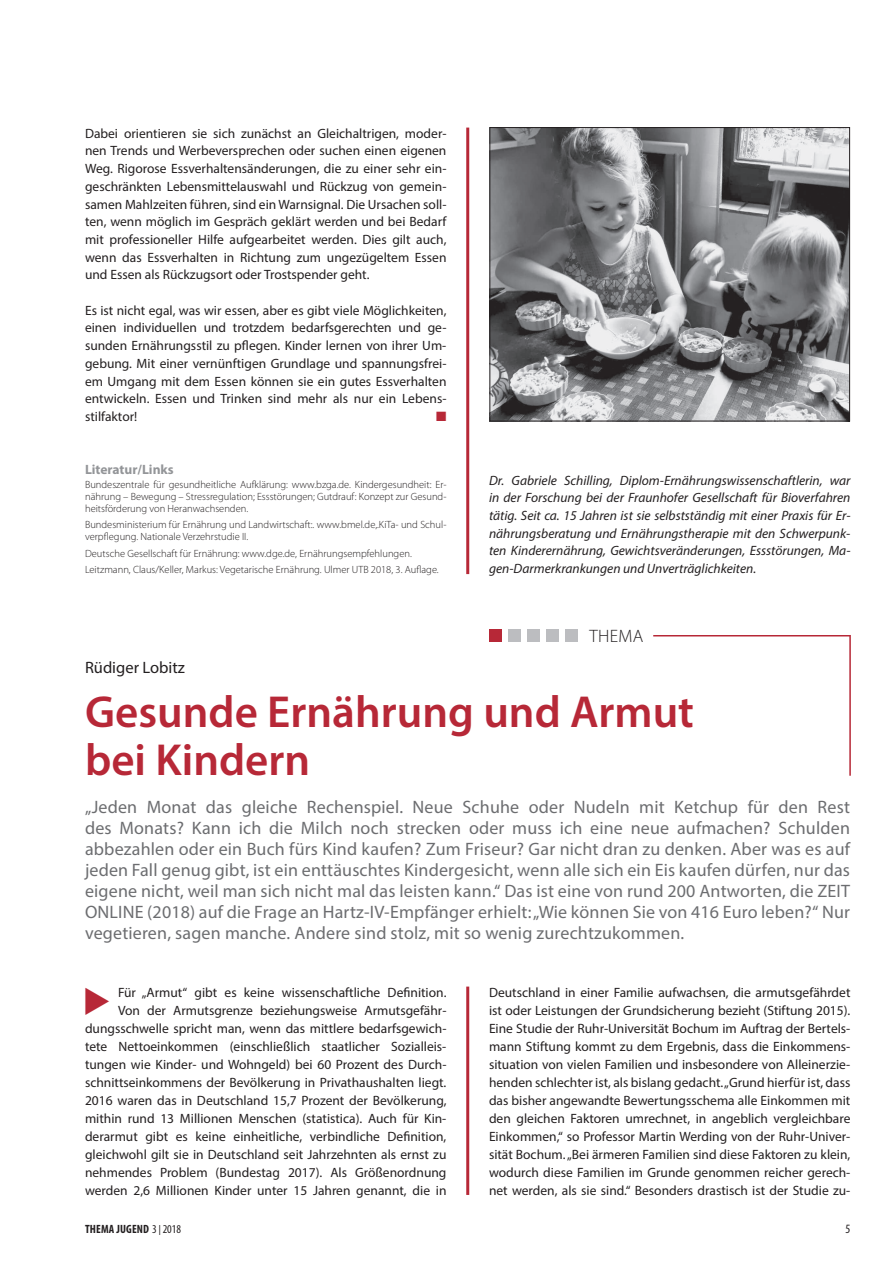
<style>
.page{position:relative;width:893px;height:1263px;background:#fff}
.page>*{position:absolute;margin:0;border:0;box-sizing:border-box;transform-origin:0 0}
.t1{font:600 45px/48px "Myriad Pro";color:#b72837}
.t2{font:18px/21px "Myriad Pro";letter-spacing:.01em;color:#6c6d70;text-align:justify}
.t3{font:300 18px "Myriad Pro";color:#231f20}
.t4{font:16.5px "Myriad Pro";color:#231f20}
.t5{font:13.5px/18px "Myriad Pro";color:#231f20;text-align:justify}
.t6{font:italic 13.5px/17.7px "Myriad Pro";color:#231f20;text-align:justify}
.t7{font:700 13.5px "Myriad Pro";color:#939598}
.t8{font:13.5px "Zapf Dingbats ITC";color:#b72837}
.t9{font:condensed 12.75px "Myriad Pro";color:#231f20}
.t10{font:700 condensed 12px "Myriad Pro";letter-spacing:.01em;color:#231f20}
.t11{font:300 10.5px/12px "Myriad Pro";color:#231f20}
.s1{font-weight:400}
.s2{font-family:"Futura T";font-weight:300}
</style>
<div class="page">
<hr style="left:466px;top:128px;width:3px;height:446px;background:#b72837">
<hr style="left:466px;top:986px;width:3px;height:209px;background:#b72837">
<img style="left:491px;top:129px;width:357px;height:290px">
<div style="left:489px;top:127px;width:361px;height:294px;border:1px solid #231f20"></div>
<div style="left:489px;top:629px;width:12px;height:13px;background:#b72837"></div>
<div style="left:508px;top:629px;width:12px;height:13px;background:#bcbdc0"></div>
<div style="left:527px;top:629px;width:13px;height:13px;background:#bcbdc0"></div>
<div style="left:546px;top:629px;width:13px;height:13px;background:#bcbdc0"></div>
<div style="left:565px;top:629px;width:13px;height:13px;background:#bcbdc0"></div>
<hr style="left:653px;top:635px;width:197px;height:1px;background:#b72837">
<hr style="left:849px;top:635px;width:2px;height:141px;background:#b72837">
<p class="t5" style="left:85px;top:124px;width:363px">Dabei orientieren sie sich zunächst an Gleichaltrigen, moder&shy;nen Trends und Werbeversprechen oder suchen einen eigenen Weg. Rigorose Essverhaltensänderungen, die zu einer sehr ein&shy;geschränkten Lebensmittelauswahl und Rückzug von gemein&shy;samen Mahlzeiten führen, sind ein Warnsignal. Die Ursachen soll&shy;ten, wenn möglich im Gespräch geklärt werden und bei Bedarf mit professioneller Hilfe aufgearbeitet werden. Dies gilt auch, wenn das Essverhalten in Richtung zum ungezügeltem Essen und Essen als Rückzugsort oder Trostspender geht.</p>
<p class="t5" style="left:85px;top:301px;width:363px">Es ist nicht egal, was wir essen, aber es gibt viele Möglichkeiten, einen individuellen und trotzdem bedarfsgerechten und ge&shy;sunden Ernährungsstil zu pflegen. Kinder lernen von ihrer Um&shy;gebung. Mit einer vernünftigen Grundlage und spannungsfrei&shy;em Umgang mit dem Essen können sie ein gutes Essverhalten entwickeln. Essen und Trinken sind mehr als nur ein Lebens&shy;stilfaktor!</p>
<p class="t8" style="left:436px;top:410px;width:11px">■</p>
<p class="t7" style="left:85px;top:461px;width:90px">Literatur/Links</p>
<p class="t11" style="left:85px;top:479px;width:363px;text-align:justify">Bundeszentrale für gesundheitliche Aufklärung: www.bzga.de. Kindergesundheit: Er&shy;nährung – Bewegung – Stressregulation; Essstörungen; Gutdrauf: Konzept zur Gesund&shy;heitsförderung von Heranwachsenden.</p>
<p class="t11" style="left:85px;top:519px;width:363px">Bundesministerium für Ernährung und Landwirtschaft:. www.bmel.de,.KiTa- und Schul&shy;verpflegung. Nationale Verzehrstudie II.</p>
<p class="t11" style="left:85px;top:545px;width:355px;line-height:16.2px">Deutsche Gesellschaft für Ernährung: www.dge.de, Ernährungsempfehlungen.<br>Leitzmann, Claus/Keller, Markus: Vegetarische Ernährung. Ulmer UTB 2018, 3. Auflage.</p>
<p class="t6" style="left:489px;top:471px;width:363px">Dr. Gabriele Schilling, Diplom-Ernährungswissenschaftlerin, war in der Forschung bei der Fraunhofer Gesellschaft für Bioverfahren tätig. Seit ca. 15 Jahren ist sie selbstständig mit einer Praxis für Er&shy;nährungsberatung und Ernährungstherapie mit den Schwerpunk&shy;ten Kinderernährung, Gewichtsveränderungen, Essstörungen, Ma&shy;gen-Darmerkrankungen und Unverträglichkeiten.</p>
<h2 class="t3" style="left:589px;top:625px;width:21px">Them</h2>
<h2 class="t3" style="left:633px;top:625px;width:12px">A</h2>
<p class="t4" style="left:85px;top:657px;width:101px">Rüdiger Lobitz</p>
<h1 class="t1" style="left:85px;top:687px;width:611px">Gesunde Ernährung und Armut bei Kindern</h1>
<p class="t2" style="left:85px;top:796px;width:766px">„Jeden Monat das gleiche Rechenspiel. Neue Schuhe oder Nudeln mit Ketchup für den Rest des Monats? Kann ich die Milch noch strecken oder muss ich eine neue aufmachen? Schulden abbezahlen oder ein Buch fürs Kind kaufen? Zum Friseur? Gar nicht dran zu denken. Aber was es auf jeden Fall genug gibt, ist ein enttäuschtes Kindergesicht, wenn alle sich ein Eis kaufen dürfen, nur das eigene nicht, weil man sich nicht mal das leisten kann.“ Das ist eine von rund 200 Antworten, die ZEIT ONLINE (2018) auf die Frage an Hartz-IV-Empfänger erhielt: „Wie können Sie von 416 Euro leben?“ Nur vegetieren, sagen manche. Andere sind stolz, mit so wenig zurechtzukommen.</p>
<p class="t5" style="left:85px;top:983px;width:363px;text-align:right">Für „Armut“ gibt es keine wissenschaftliche Definition.<br>Von der Armutsgrenze beziehungsweise Armutsgefähr&shy;dungsschwelle spricht man, wenn das mittlere bedarfsgewich&shy;tete Nettoeinkommen (einschließlich staatlicher Sozialleis&shy;tungen wie Kinder- und Wohngeld) bei 60 Prozent des Durch&shy;schnittseinkommens der Bevölkerung in Privathaushalten liegt.<br>2016 waren das in Deutschland 15,7 Prozent der Bevölkerung, mithin rund 13 Millionen Menschen (statistica). Auch für Kin&shy;derarmut gibt es keine einheitliche, verbindliche Definition, gleichwohl gilt sie in Deutschland seit Jahrzehnten als ernst zu nehmendes Problem (Bundestag 2017). Als Größenordnung werden 2,6 Millionen Kinder unter 15 Jahren genannt, die in</p>
<p class="t5" style="left:489px;top:983px;width:363px">Deutschland in einer Familie aufwachsen, die armutsgefährdet ist oder Leistungen der Grundsicherung bezieht (Stiftung 2015).<br>Eine Studie der Ruhr-Universität Bochum im Auftrag der Bertels&shy;mann Stiftung kommt zu dem Ergebnis, dass die Einkommens&shy;situation von vielen Familien und insbesondere von Alleinerzie&shy;henden schlechter ist, als bislang gedacht. „Grund hierfür ist, dass das bisher angewandte Bewertungsschema alle Einkommen mit den gleichen Faktoren umrechnet, in angeblich vergleichbare Einkommen,“ so Professor Martin Werding von der Ruhr-Univer&shy;sität Bochum. „Bei ärmeren Familien sind diese Faktoren zu klein, wodurch diese Familien im Grunde genommen reicher gerech&shy;net werden, als sie sind.“ Besonders drastisch ist der Studie zu-</p>
<p class="t10" style="left:85px;top:1222px;width:98px">THEMA JUGEND <span class="s1">3</span><span class="s2">|</span><span class="s1">2018</span></p>
<p class="t9" style="left:845px;top:1221px;width:6px">5</p>
</div>
